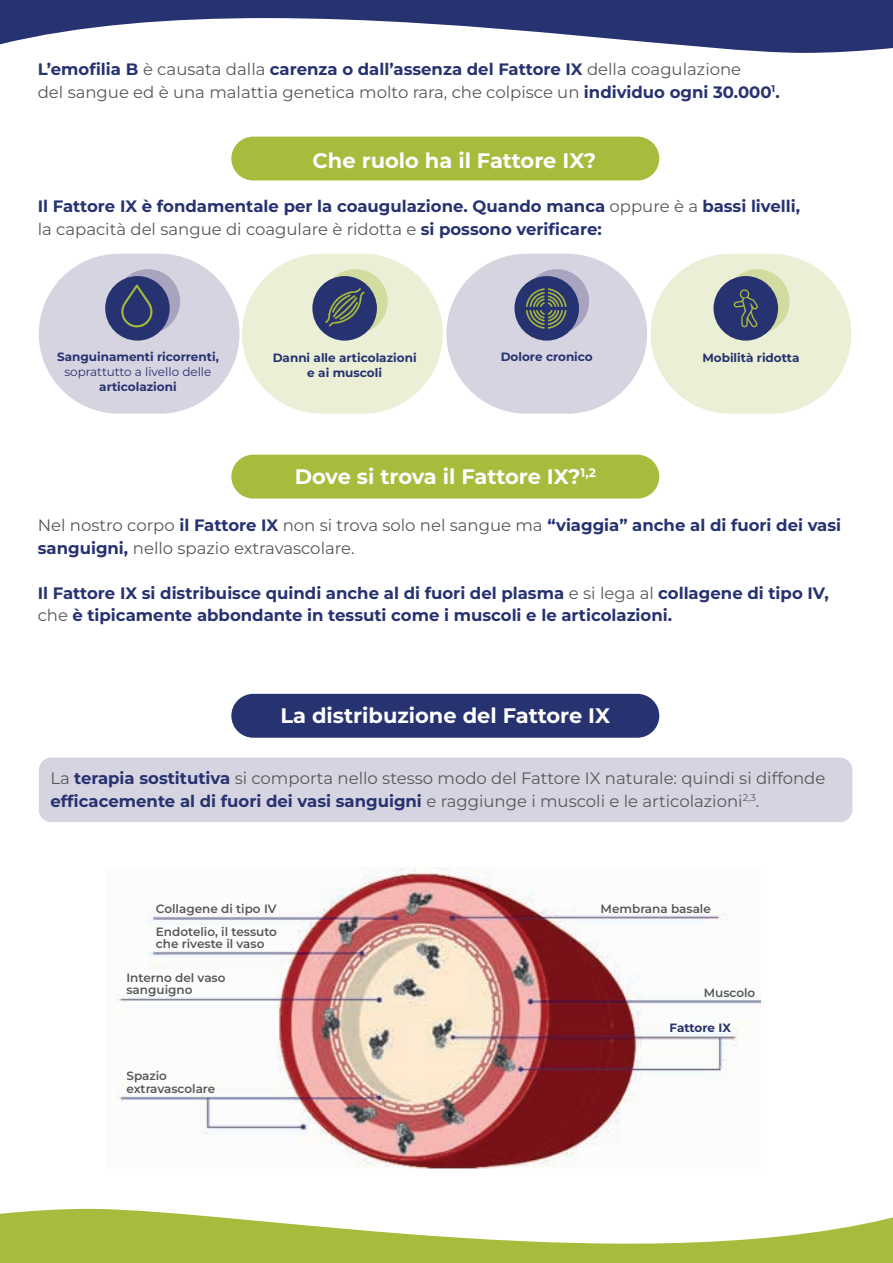
<style>
.page{position:relative;width:893px;height:1263px;background:#fff}
.page>*{position:absolute;margin:0;border:0;box-sizing:border-box;transform-origin:0 0}
.t1{font:700 21px "Montserrat";color:#fff}
.t2{font:16.5px/22.5px "Montserrat";color:#57585a}
.t3{font:700 16.5px/22.5px "Montserrat";color:#273270}
.t4{font:600 12px/23px "Montserrat";color:#57585a}
.t5{font:700 12px "Montserrat";color:#273270}
.t6{font:12px "Montserrat";color:#273270}
.s1{font-weight:700;color:#273270}
.s2{font-weight:400;color:#57585a}
</style>
<div class="page">
<div style="left:651px;top:254px;width:200px;height:160px;background:#eaefd5;border-radius:80px"></div>
<div style="left:446px;top:254px;width:201px;height:160px;background:#d6d4e1;border-radius:80px"></div>
<div style="left:242px;top:254px;width:201px;height:160px;background:#eaefd5;border-radius:80px"></div>
<div style="left:39px;top:254px;width:201px;height:160px;background:#d6d4e1;border-radius:80px"></div>
<div style="left:116px;top:269px;width:64px;height:65px;background:#a8a4c0;border-radius:50%"></div>
<div style="left:524px;top:269px;width:65px;height:65px;background:#a8a4c0;border-radius:50%"></div>
<div style="left:323px;top:269px;width:65px;height:65px;background:#d2dba0;border-radius:50%"></div>
<div style="left:725px;top:269px;width:65px;height:65px;background:#d2dba0;border-radius:50%"></div>
<div style="left:105px;top:276px;width:65px;height:65px;background:#273270;border-radius:50%"></div>
<div style="left:39px;top:757px;width:813px;height:65px;background:#d6d4e1;border-radius:12px"></div>
<div style="left:231px;top:455px;width:428px;height:43px;background:#a7bb3d;border-radius:22px"></div>
<div style="left:231px;top:694px;width:428px;height:44px;background:#273270;border-radius:22px"></div>
<div style="left:231px;top:137px;width:428px;height:43px;background:#a7bb3d;border-radius:22px"></div>
<div style="left:514px;top:276px;width:65px;height:65px;background:#273270;border-radius:50%"></div>
<svg style="left:526px;top:288px;width:40px;height:41px"></svg>
<div style="left:713px;top:276px;width:65px;height:65px;background:#273270;border-radius:50%"></div>
<svg style="left:734px;top:289px;width:24px;height:38px"></svg>
<svg style="left:121px;top:285px;width:32px;height:43px"></svg>
<div style="left:312px;top:276px;width:65px;height:65px;background:#273270;border-radius:50%"></div>
<svg style="left:325px;top:288px;width:39px;height:38px"></svg>
<img style="left:107px;top:867px;width:653px;height:302px">
<svg style="left:0;top:0;width:893px;height:53px;fill:#273270"></svg>
<svg style="left:0;top:1209px;width:893px;height:54px;fill:#a7bb3d"></svg>
<p class="t2" style="left:38px;top:58px;width:743px"><span class="s1">L’emofilia B</span> è causata dalla <span class="s1">carenza o dall’assenza del Fattore IX</span> della coagulazione<br>del sangue ed è una malattia genetica molto rara, che colpisce un <span class="s1">individuo ogni 30.000</span><sup>1</sup><span class="s1">.</span></p>
<p class="t1" style="left:312px;top:146px;width:285px">Che ruolo ha il Fattore IX?</p>
<p class="t3" style="left:38px;top:195px;width:764px">Il Fattore IX è fondamentale per la coaugulazione. Quando manca <span class="s2">oppure è a</span> bassi livelli, <span class="s2">la capacità del sangue di coagulare è ridotta e</span> si possono verificare:</p>
<p class="t5" style="left:57px;top:349px;width:163px">Sanguinamenti ricorrenti,</p>
<p class="t6" style="left:64px;top:364px;width:148px">soprattutto a livello delle</p>
<p class="t5" style="left:99px;top:379px;width:79px">articolazioni</p>
<p class="t5" style="left:273px;top:350px;width:145px">Danni alle articolazioni</p>
<p class="t5" style="left:501px;top:349px;width:94px">Dolore cronico</p>
<p class="t5" style="left:702px;top:349px;width:99px">Mobilità ridotta</p>
<p class="t5" style="left:307px;top:365px;width:76px">e ai muscoli</p>
<p class="t1" style="left:295px;top:463px;width:303px">Dove si trova il Fattore IX?<sup>1,2</sup></p>
<p class="t2" style="left:38px;top:514px;width:805px">Nel nostro corpo <span class="s1">il Fattore IX</span> non si trova solo nel sangue ma <span class="s1">“viaggia” anche al di fuori dei vasi sanguigni,</span> nello spazio extravascolare.</p>
<p class="t3" style="left:38px;top:581px;width:793px">Il Fattore IX si distribuisce quindi anche al di fuori del plasma <span class="s2">e si lega al</span> collagene di tipo IV, <span class="s2">che</span> è tipicamente abbondante in tessuti come i muscoli e le articolazioni.</p>
<p class="t1" style="left:280px;top:702px;width:331px">La distribuzione del Fattore IX</p>
<p class="t2" style="left:51px;top:767px;width:776px">La <span class="s1">terapia sostitutiva</span> si comporta nello stesso modo del Fattore IX naturale: quindi si diffonde <span class="s1">efficacemente al di fuori dei vasi sanguigni</span> e raggiunge i muscoli e le articolazioni<sup>2,3</sup>.</p>
<p class="t4" style="left:156px;top:897px;width:123px">Collagene di tipo IV<br>Endotelio, il tessuto</p>
<p class="t4" style="left:156px;top:932px;width:110px">che riveste il vaso</p>
<p class="t4" style="left:126px;top:971px;width:101px;line-height:12px">Interno del vaso sanguigno</p>
<p class="t4" style="left:126px;top:1068px;width:90px;line-height:13.5px">Spazio extravascolare</p>
<p class="t4" style="left:601px;top:897px;width:112px">Membrana basale</p>
<p class="t4" style="left:704px;top:980px;width:53px">Muscolo</p>
<p class="t5" style="left:670px;top:1020px;width:63px">Fattore IX</p>
</div>
